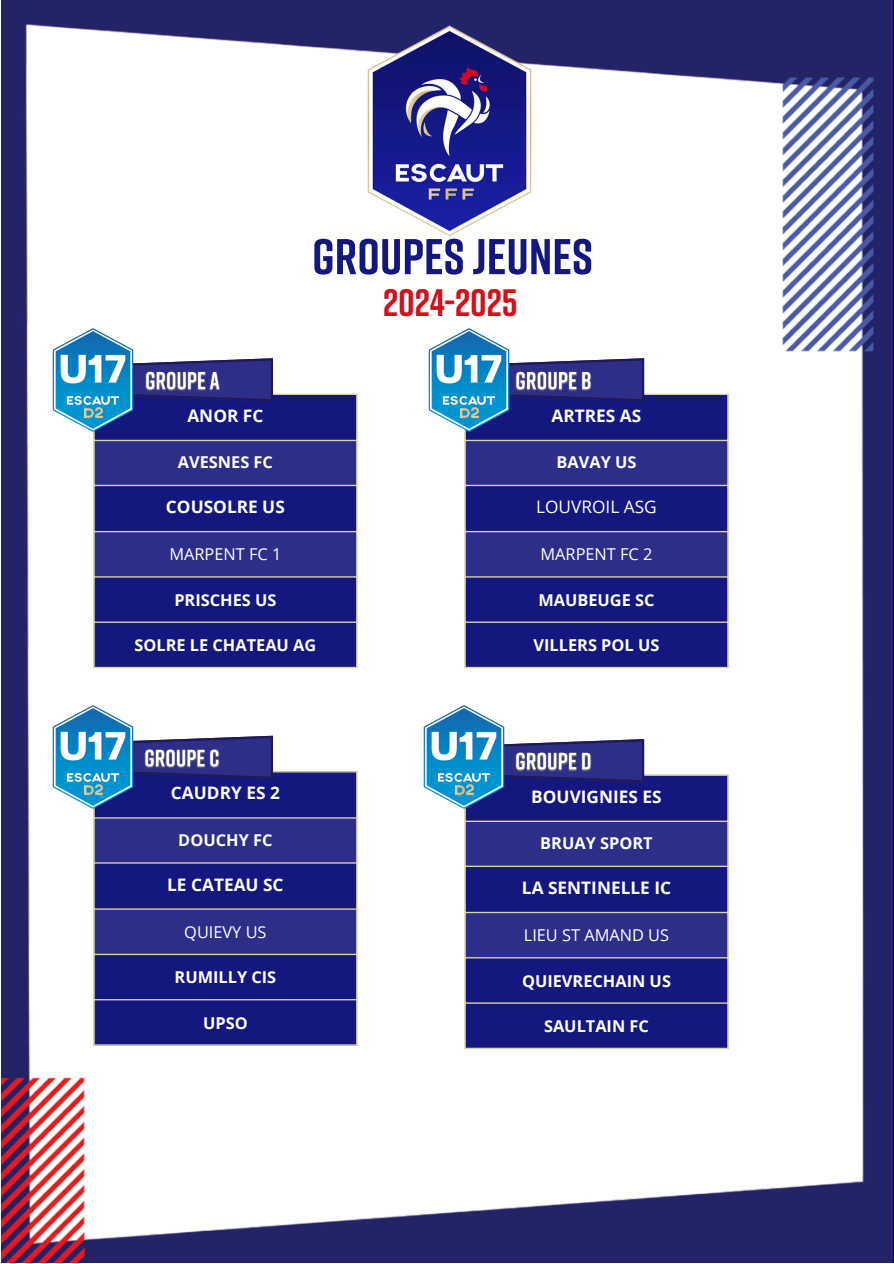
<style>
.page{position:relative;width:894px;height:1264px;background:#fff}
.page>*{position:absolute;margin:0;border:0;box-sizing:border-box;transform-origin:0 0}
.t1{font:700 50.1px "Rift";color:#14177d}
.t2{font:700 38.1px "Rift";color:#d1111c}
.t3{font:700 17.25px "Open Sans";color:#fff}
.t4{font:17.25px "Open Sans";color:#fff}
.t5{font:700 16.35px "Open Sans";color:#fff}
.t6{font:16.35px "Open Sans";color:#fff}
</style>
<div class="page">
<img style="left:2px;top:0;width:891px;height:1262px">
<div style="left:95px;top:395px;width:261px;height:272px;background:#14177d"></div>
<svg style="left:95px;top:441px;width:261px;height:135px;background:#252784"></svg>
<hr style="left:93px;top:395px;width:2px;height:272px;background:#dbd4a7">
<hr style="left:356px;top:395px;width:1px;height:272px;background:#dbd4a7">
<hr style="left:93px;top:393px;width:264px;height:2px;background:#dbd4a7">
<hr style="left:93px;top:440px;width:264px;height:1px;background:#dbd4a7">
<hr style="left:93px;top:485px;width:264px;height:1px;background:#dbd4a7">
<hr style="left:93px;top:531px;width:264px;height:1px;background:#dbd4a7">
<hr style="left:93px;top:576px;width:264px;height:1px;background:#dbd4a7">
<hr style="left:93px;top:621px;width:264px;height:2px;background:#dbd4a7">
<hr style="left:93px;top:667px;width:264px;height:1px;background:#dbd4a7">
<svg style="left:154px;top:358px;width:119px;height:43px;background:#393a87"></svg>
<img style="left:357px;top:4px;width:179px;height:253px">
<img style="left:154px;top:366px;width:68px;height:28px">
<div style="left:465px;top:395px;width:262px;height:272px;background:#14177d"></div>
<svg style="left:465px;top:441px;width:262px;height:135px;background:#262884"></svg>
<hr style="left:464px;top:395px;width:1px;height:272px;background:#dbd4a7">
<hr style="left:727px;top:395px;width:1px;height:272px;background:#dbd4a7">
<hr style="left:464px;top:393px;width:264px;height:2px;background:#dbd4a7">
<hr style="left:464px;top:440px;width:264px;height:1px;background:#dbd4a7">
<hr style="left:464px;top:485px;width:264px;height:1px;background:#dbd4a7">
<hr style="left:464px;top:531px;width:264px;height:1px;background:#dbd4a7">
<hr style="left:464px;top:576px;width:264px;height:1px;background:#dbd4a7">
<hr style="left:464px;top:621px;width:264px;height:2px;background:#dbd4a7">
<hr style="left:464px;top:667px;width:264px;height:1px;background:#dbd4a7">
<svg style="left:530px;top:358px;width:114px;height:43px;background:#383987"></svg>
<img style="left:530px;top:366px;width:63px;height:28px">
<div style="left:95px;top:772px;width:261px;height:272px;background:#14177d"></div>
<svg style="left:95px;top:818px;width:261px;height:135px;background:#262884"></svg>
<hr style="left:93px;top:772px;width:2px;height:272px;background:#dbd4a7">
<hr style="left:356px;top:772px;width:1px;height:272px;background:#dbd4a7">
<hr style="left:93px;top:771px;width:264px;height:1px;background:#dbd4a7">
<hr style="left:93px;top:817px;width:264px;height:1px;background:#dbd4a7">
<hr style="left:93px;top:862px;width:264px;height:1px;background:#dbd4a7">
<hr style="left:93px;top:908px;width:264px;height:1px;background:#dbd4a7">
<hr style="left:93px;top:953px;width:264px;height:2px;background:#dbd4a7">
<hr style="left:93px;top:999px;width:264px;height:1px;background:#dbd4a7">
<hr style="left:93px;top:1044px;width:264px;height:1px;background:#dbd4a7">
<svg style="left:154px;top:735px;width:119px;height:44px;background:#3c3d89"></svg>
<img style="left:154px;top:743px;width:68px;height:28px">
<div style="left:465px;top:775px;width:262px;height:272px;background:#14177d"></div>
<svg style="left:465px;top:822px;width:262px;height:135px;background:#252784"></svg>
<hr style="left:464px;top:775px;width:1px;height:272px;background:#dbd4a7">
<hr style="left:727px;top:775px;width:1px;height:272px;background:#dbd4a7">
<hr style="left:464px;top:774px;width:264px;height:1px;background:#dbd4a7">
<hr style="left:464px;top:820px;width:264px;height:2px;background:#dbd4a7">
<hr style="left:464px;top:865px;width:264px;height:2px;background:#dbd4a7">
<hr style="left:464px;top:911px;width:264px;height:2px;background:#dbd4a7">
<hr style="left:464px;top:957px;width:264px;height:1px;background:#dbd4a7">
<hr style="left:464px;top:1002px;width:264px;height:1px;background:#dbd4a7">
<hr style="left:464px;top:1047px;width:264px;height:2px;background:#dbd4a7">
<svg style="left:525px;top:739px;width:119px;height:43px;background:#383986"></svg>
<img style="left:525px;top:746px;width:68px;height:28px">
<img style="left:32px;top:318px;width:122px;height:123px">
<img style="left:407px;top:318px;width:123px;height:123px">
<img style="left:32px;top:696px;width:122px;height:122px">
<img style="left:403px;top:696px;width:122px;height:122px">
<p class="t1" style="left:312px;top:225px;width:282px">GROUPES JEUNES</p>
<p class="t2" style="left:383px;top:279px;width:136px">2024-2025</p>
<p class="t3" style="left:187px;top:403px;width:77px">ANOR FC</p>
<h1 class="t5" style="left:178px;top:450px;width:97px">AVESNES FC</h1>
<h2 class="t3" style="left:166px;top:494px;width:120px">COUSOLRE US</h2>
<p class="t6" style="left:169px;top:543px;width:113px">MARPENT FC 1</p>
<p class="t5" style="left:174px;top:588px;width:104px">PRISCHES US</p>
<p class="t5" style="left:134px;top:633px;width:183px">SOLRE LE CHATEAU AG</p>
<p class="t3" style="left:171px;top:781px;width:110px">CAUDRY ES 2</p>
<p class="t5" style="left:178px;top:828px;width:96px">DOUCHY FC</p>
<p class="t3" style="left:167px;top:872px;width:118px">LE CATEAU SC</p>
<p class="t6" style="left:184px;top:920px;width:84px">QUIEVY US</p>
<p class="t5" style="left:174px;top:965px;width:103px">RUMILLY CIS</p>
<p class="t5" style="left:203px;top:1011px;width:46px">UPSO</p>
<p class="t3" style="left:551px;top:403px;width:91px">ARTRES AS</p>
<p class="t5" style="left:556px;top:450px;width:81px">BAVAY US</p>
<p class="t4" style="left:536px;top:494px;width:122px">LOUVROIL ASG</p>
<p class="t6" style="left:540px;top:543px;width:113px">MARPENT FC 2</p>
<p class="t5" style="left:538px;top:588px;width:118px">MAUBEUGE SC</p>
<p class="t5" style="left:533px;top:633px;width:127px">VILLERS POL US</p>
<p class="t3" style="left:531px;top:784px;width:132px">BOUVIGNIES ES</p>
<p class="t5" style="left:540px;top:831px;width:114px">BRUAY SPORT</p>
<p class="t3" style="left:522px;top:875px;width:150px">LA SENTINELLE IC</p>
<p class="t6" style="left:523px;top:923px;width:147px">LIEU ST AMAND US</p>
<p class="t5" style="left:522px;top:969px;width:150px">QUIEVRECHAIN US</p>
<p class="t5" style="left:544px;top:1014px;width:106px">SAULTAIN FC</p>
</div>
